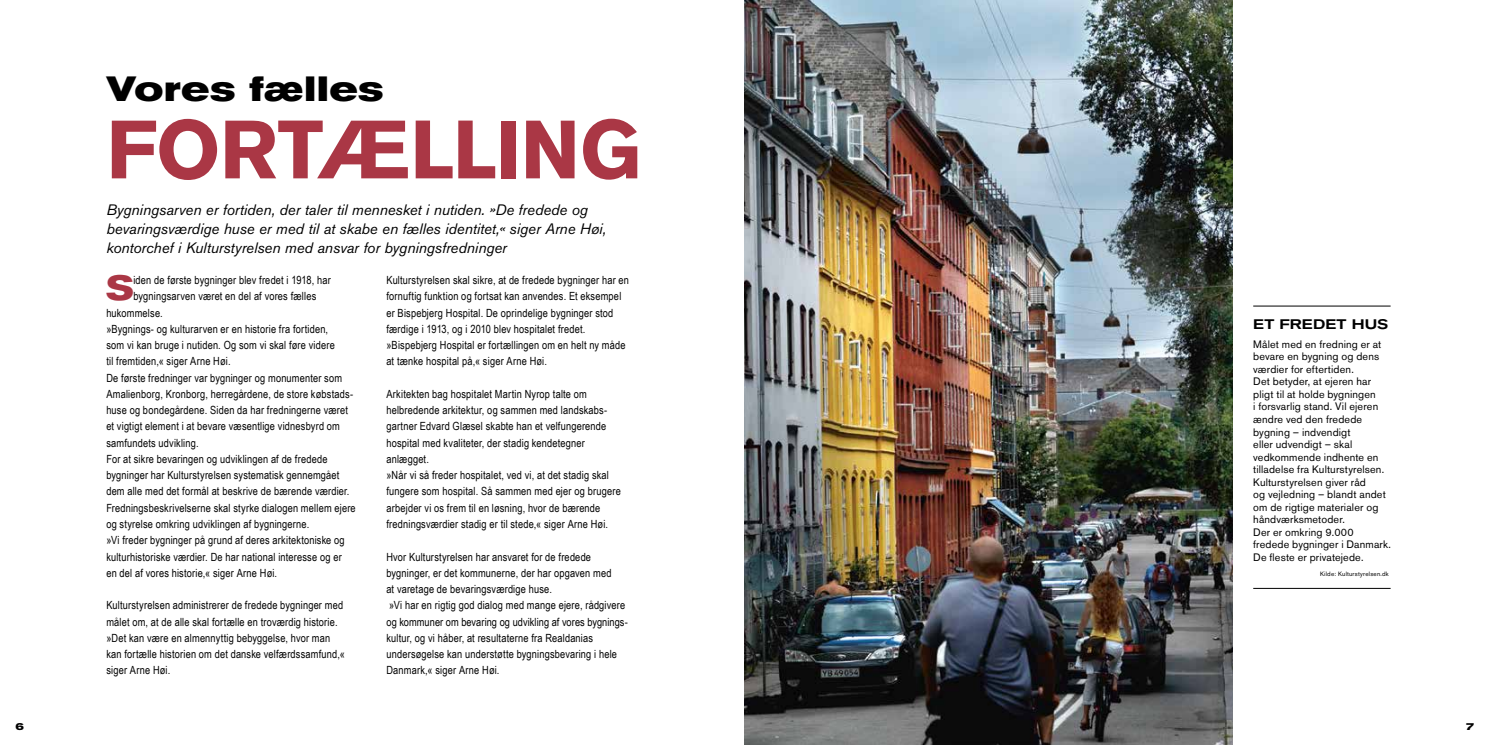
<style>
.page{position:relative;width:1489px;height:745px;background:#fff}
.page>*{position:absolute;margin:0;border:0;box-sizing:border-box;transform-origin:0 0}
.t1{font:700 81.62px "Akzidenz Grotesk BE";letter-spacing:-.01em;color:#aa3745}
.t2{font:700 expanded 34.75px "Akzidenz Grotesk BE";color:#000}
.t3{font:700 expanded 34.25px "Akzidenz Grotesk BE";color:#aa3745}
.t4{font:italic 15px/18.8px "Akzidenz Grotesk BE";letter-spacing:-.005em;color:#000}
.t5{font:500 expanded 13.75px "Akzidenz Grotesk BE";letter-spacing:.015em;color:#000}
.t6{font:11.25px/16.2px "Arial Narrow";letter-spacing:.015em;color:#000}
.t7{font:10.75px/12.5px "Akzidenz Grotesk BE";letter-spacing:.015em;color:#000}
.t8{font:700 expanded 10px "Akzidenz Grotesk BE";color:#000}
.t9{font:6.25px "Akzidenz Grotesk BE";letter-spacing:.035em;color:#000}
</style>
<div class="page">
<img style="left:744px;top:0;width:488px;height:744px">
<hr style="left:1253px;top:587px;width:137px;height:1px;background:#000">
<hr style="left:1253px;top:305px;width:137px;height:1px;background:#000">
<h2 class="t2" style="left:106px;top:68px;width:279px">Vores fælles</h2>
<h1 class="t1" style="left:106px;top:102px;width:536px">FORTÆLLING</h1>
<h3 class="t4" style="left:106px;top:200px;width:501px">Bygningsarven er fortiden, der taler til mennesket i nutiden. »De fredede og bevaringsværdige huse er med til at skabe en fælles identitet,« siger Arne Høi, kontorchef i Kulturstyrelsen med ansvar for bygningsfredninger</h3>
<h3 class="t3" style="left:106px;top:268px;width:28px">S</h3>
<p class="t6" style="left:133px;top:271px;width:199px">iden de første bygninger blev fredet i 1918, har</p>
<p class="t6" style="left:133px;top:287px;width:184px">bygningsarven været en del af vores fælles</p>
<p class="t6" style="left:106px;top:304px;width:58px">hukommelse.</p>
<p class="t6" style="left:106px;top:320px;width:223px">»Bygnings- og kulturarven er en historie fra fortiden,</p>
<p class="t6" style="left:106px;top:336px;width:230px">som vi kan bruge i nutiden. Og som vi skal føre videre</p>
<p class="t6" style="left:106px;top:352px;width:126px">til fremtiden,« siger Arne Høi.</p>
<p class="t6" style="left:106px;top:369px;width:237px">De første fredninger var bygninger og monumenter som</p>
<p class="t6" style="left:106px;top:385px;width:248px">Amalienborg, Kronborg, herregårdene, de store købstads-</p>
<p class="t6" style="left:106px;top:401px;width:243px">huse og bondegårdene. Siden da har fredningerne været</p>
<p class="t6" style="left:106px;top:417px;width:235px">et vigtigt element i at bevare væsentlige vidnesbyrd om</p>
<p class="t6" style="left:106px;top:434px;width:94px">samfundets udvikling.</p>
<p class="t6" style="left:106px;top:450px;width:223px">For at sikre bevaringen og udviklingen af de fredede</p>
<p class="t6" style="left:106px;top:466px;width:234px">bygninger har Kulturstyrelsen systematisk gennemgået</p>
<p class="t6" style="left:106px;top:482px;width:245px">dem alle med det formål at beskrive de bærende værdier.</p>
<p class="t6" style="left:106px;top:499px;width:251px">Fredningsbeskrivelserne skal styrke dialogen mellem ejere</p>
<p class="t6" style="left:106px;top:515px;width:204px">og styrelse omkring udviklingen af bygningerne.</p>
<p class="t6" style="left:106px;top:531px;width:240px">»Vi freder bygninger på grund af deres arkitektoniske og</p>
<p class="t6" style="left:106px;top:547px;width:237px">kulturhistoriske værdier. De har national interesse og er</p>
<p class="t6" style="left:106px;top:564px;width:172px">en del af vores historie,« siger Arne Høi.</p>
<p class="t6" style="left:106px;top:596px;width:240px">Kulturstyrelsen administrerer de fredede bygninger med målet om, at de alle skal fortælle en troværdig historie. »Det kan være en almennyttig bebyggelse, hvor man kan fortælle historien om det danske velfærdssamfund,« siger Arne Høi.</p>
<p class="t6" style="left:386px;top:271px;width:244px">Kulturstyrelsen skal sikre, at de fredede bygninger har en fornuftig funktion og fortsat kan anvendes. Et eksempel er Bispebjerg Hospital. De oprindelige bygninger stod færdige i 1913, og i 2010 blev hospitalet fredet. »Bispebjerg Hospital er fortællingen om en helt ny måde at tænke hospital på,« siger Arne Høi.</p>
<p class="t6" style="left:386px;top:385px;width:236px">Arkitekten bag hospitalet Martin Nyrop talte om helbredende arkitektur, og sammen med landskabs&shy;gartner Edvard Glæsel skabte han et velfungerende hospital med kvaliteter, der stadig kendetegner anlægget.<br>»Når vi så freder hospitalet, ved vi, at det stadig skal fungere som hospital. Så sammen med ejer og brugere arbejder vi os frem til en løsning, hvor de bærende fredningsværdier stadig er til stede,« siger Arne Høi.</p>
<p class="t6" style="left:386px;top:547px;width:243px">Hvor Kulturstyrelsen har ansvaret for de fredede bygninger, er det kommunerne, der har opgaven med<br>at varetage de bevaringsværdige huse.<br>»Vi har en rigtig god dialog med mange ejere, rådgivere og kommuner om bevaring og udvikling af vores bygnings&shy;kultur, og vi håber, at resultaterne fra Realdanias undersøgelse kan understøtte bygningsbevaring i hele Danmark,« siger Arne Høi.</p>
<p class="t5" style="left:1253px;top:316px;width:137px">ET FREDET H US</p>
<p class="t7" style="left:1253px;top:337px;width:139px">Målet med en fredning er at bevare en bygning og dens værdier for eftertiden.<br>Det betyder, at ejeren har pligt til at holde bygningen<br>i forsvarlig stand. Vil ejeren ændre ved den fredede bygning – indvendigt<br>eller udvendigt – skal vedkommende indhente en tilladelse fra Kulturstyrelsen.<br>Kulturstyrelsen giver råd<br>og vejledning – blandt andet om de rigtige materialer og håndværksmetoder.<br>Der er omkring 9.000 fredede bygninger i Danmark.<br>De fleste er privatejede.</p>
<p class="t9" style="left:1319px;top:569px;width:70px">Kilde: Kulturstyrelsen.dk</p>
<p class="t8" style="left:16px;top:720px;width:10px">6</p>
<p class="t8" style="left:1465px;top:720px;width:10px">7</p>
</div>
